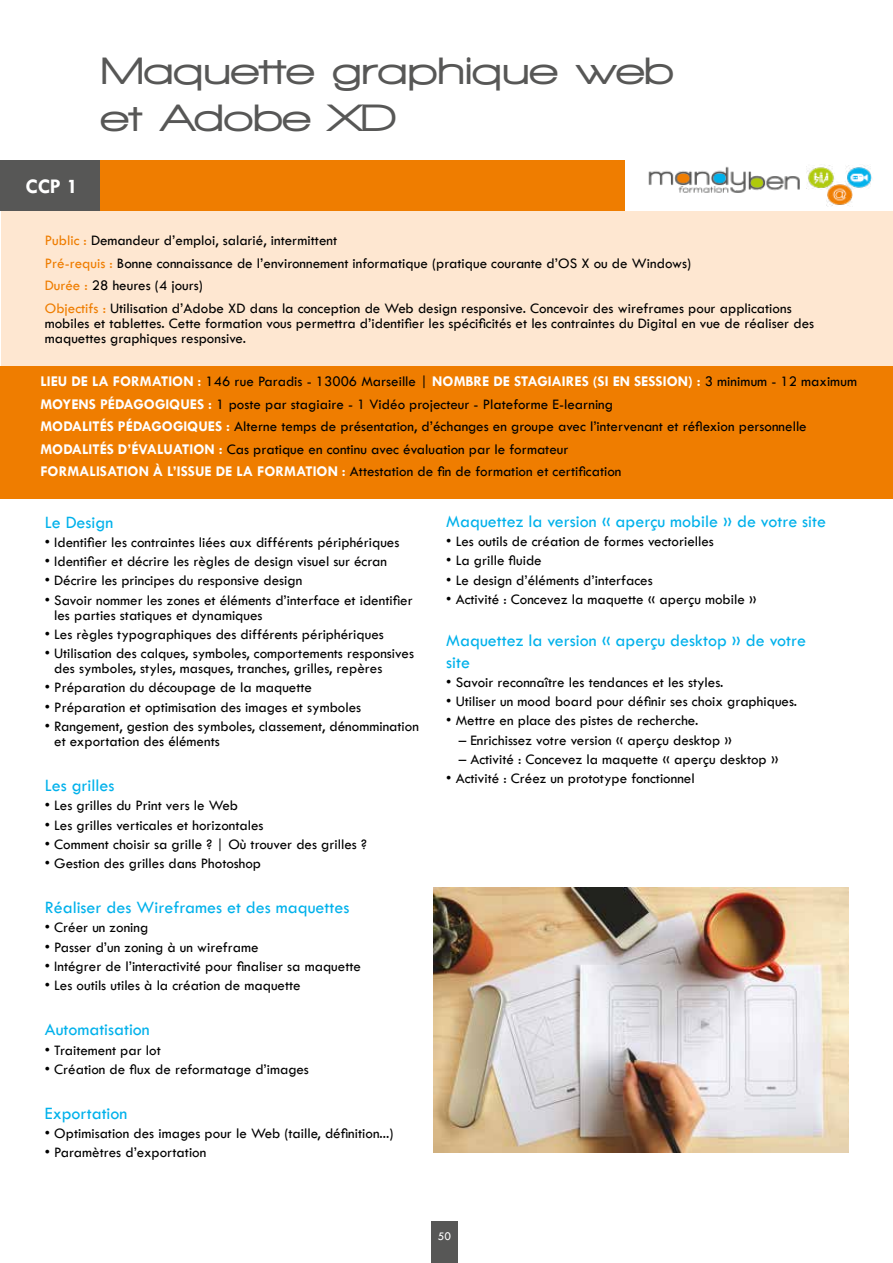
<style>
.page{position:relative;width:893px;height:1263px;background:#fff}
.page>*{position:absolute;margin:0;border:0;box-sizing:border-box;transform-origin:0 0}
.t1{font:900 39px/46.5px "Walkway Expand";color:#575756}
.t2{font:700 21px "Tw Cen";color:#fff}
.t3{font:18px/21.6px "Tw Cen";color:#00b1eb}
.t4{font:15px/22.5px "Tw Cen";color:#000}
.t5{font:12px "Tw Cen";color:#fff}
.s1{color:#ef7d00}
.s2{font-weight:700;color:#fff}
</style>
<div class="page">
<div style="left:431px;top:1222px;width:26px;height:41px;background:#575756"></div>
<div style="left:0;top:366px;width:893px;height:132px;background:#ef7d00"></div>
<img style="left:648px;top:166px;width:152px;height:27px">
<img style="left:845px;top:165px;width:27px;height:23px">
<img style="left:807px;top:165px;width:27px;height:24px">
<img style="left:827px;top:182px;width:27px;height:25px">
<div style="left:99px;top:160px;width:526px;height:51px;background:#ef7d00"></div>
<div style="left:0;top:160px;width:99px;height:51px;background:#575756"></div>
<div style="left:1px;top:211px;width:892px;height:155px;background:#fee7d1"></div>
<img style="left:433px;top:887px;width:416px;height:265px">
<h2 class="t2" style="left:25px;top:173px;width:54px">CCP 1</h2>
<h1 class="t1" style="left:101px;top:47px;width:574px">Maquette graphique web et Adobe XD</h1>
<p class="t4" style="left:45px;top:229px;width:748px"><span class="s1">Public :</span> Demandeur d’emploi, salarié, intermittent<br><span class="s1">Pré-requis :</span> Bonne connaissance de l’environnement informatique (pratique courante d’OS X ou de Windows)<br><span class="s1">Durée :</span> 28 heures (4 jours)<br><span class="s1">Objectifs :</span> Utilisation d’Adobe XD dans la conception de Web design responsive. Concevoir des wireframes pour applications</p>
<p class="t4" style="left:45px;top:315px;width:771px;line-height:15px">mobiles et tablettes. Cette formation vous permettra d’identifier les spécificités et les contraintes du Digital en vue de réaliser des maquettes graphiques responsive.</p>
<p class="t4" style="left:40px;top:370px;width:818px"><span class="s2">LIEU DE LA FORMATION :</span> 146 rue Paradis - 13006 Marseille | <span class="s2">NOMBRE DE STAGIAIRES (SI EN SESSION) :</span> 3 minimum - 12 maximum <span class="s2">MOYENS PÉDAGOGIQUES :</span> 1 poste par stagiaire - 1 Vidéo projecteur - Plateforme E-learning<br><span class="s2">MODALITÉS PÉDAGOGIQUES :</span> Alterne temps de présentation, d’échanges en groupe avec l’intervenant et réflexion personnelle <span class="s2">MODALITÉS D’ÉVALUATION :</span> Cas pratique en continu avec évaluation par le formateur<br><span class="s2">FORMALISATION À L’ISSUE DE LA FORMATION :</span> Attestation de fin de formation et certification</p>
<p class="t3" style="left:45px;top:511px;width:70px">Le Design</p>
<p class="t4" style="left:45px;top:531px;width:356px">• Identifier les contraintes liées aux différents périphériques</p>
<p class="t4" style="left:45px;top:550px;width:344px">• Identifier et décrire les règles de design visuel sur écran</p>
<p class="t4" style="left:45px;top:569px;width:259px">• Décrire les principes du responsive design</p>
<p class="t4" style="left:54px;top:592px;width:360px;line-height:15px;text-indent:-9px">• Savoir nommer les zones et éléments d’interface et identifier les parties statiques et dynamiques</p>
<p class="t4" style="left:45px;top:623px;width:341px">• Les règles typographiques des différents périphériques</p>
<p class="t4" style="left:54px;top:646px;width:361px;line-height:15px;text-indent:-9px">• Utilisation des calques, symboles, comportements responsives des symboles, styles, masques, tranches, grilles, repères</p>
<p class="t4" style="left:45px;top:676px;width:269px">• Préparation du découpage de la maquette</p>
<p class="t4" style="left:45px;top:696px;width:318px">• Préparation et optimisation des images et symboles</p>
<p class="t4" style="left:54px;top:719px;width:366px;line-height:15px;text-indent:-9px">• Rangement, gestion des symboles, classement, dénommination et exportation des éléments</p>
<p class="t3" style="left:45px;top:774px;width:71px">Les grilles</p>
<p class="t4" style="left:45px;top:794px;width:195px">• Les grilles du Print vers le Web</p>
<p class="t4" style="left:45px;top:813px;width:220px">• Les grilles verticales et horizontales</p>
<p class="t4" style="left:45px;top:833px;width:323px">• Comment choisir sa grille ? | Où trouver des grilles ?</p>
<p class="t4" style="left:45px;top:852px;width:218px">• Gestion des grilles dans Photoshop</p>
<p class="t3" style="left:45px;top:897px;width:306px">Réaliser des Wireframes et des maquettes</p>
<p class="t4" style="left:45px;top:916px;width:105px">• Créer un zoning</p>
<p class="t4" style="left:45px;top:936px;width:215px">• Passer d’un zoning à un wireframe</p>
<p class="t4" style="left:45px;top:955px;width:318px">• Intégrer de l’interactivité pour finaliser sa maquette</p>
<p class="t4" style="left:45px;top:974px;width:257px">• Les outils utiles à la création de maquette</p>
<p class="t3" style="left:45px;top:1019px;width:107px">Automatisation</p>
<p class="t4" style="left:45px;top:1038px;width:118px">• Traitement par lot</p>
<p class="t4" style="left:45px;top:1058px;width:266px">• Création de flux de reformatage d’images</p>
<p class="t3" style="left:45px;top:1102px;width:84px">Exportation</p>
<p class="t4" style="left:45px;top:1122px;width:350px">• Optimisation des images pour le Web (taille, définition...)</p>
<p class="t4" style="left:45px;top:1141px;width:163px">• Paramètres d’exportation</p>
<p class="t3" style="left:446px;top:510px;width:381px">Maquettez la version « aperçu mobile » de votre site</p>
<p class="t4" style="left:446px;top:530px;width:269px">• Les outils de création de formes vectorielles</p>
<p class="t4" style="left:446px;top:549px;width:97px">• La grille fluide</p>
<p class="t4" style="left:446px;top:569px;width:208px">• Le design d’éléments d’interfaces</p>
<p class="t4" style="left:446px;top:588px;width:312px">• Activité : Concevez la maquette « aperçu mobile »</p>
<p class="t3" style="left:446px;top:629px;width:361px">Maquettez la version « aperçu desktop » de votre site</p>
<p class="t4" style="left:446px;top:671px;width:279px">• Savoir reconnaître les tendances et les styles.</p>
<p class="t4" style="left:446px;top:690px;width:352px">• Utiliser un mood board pour définir ses choix graphiques.</p>
<p class="t4" style="left:446px;top:709px;width:254px">• Mettre en place des pistes de recherche.</p>
<p class="t4" style="left:459px;top:729px;width:275px">– Enrichissez votre version « aperçu desktop »</p>
<p class="t4" style="left:459px;top:748px;width:321px">– Activité : Concevez la maquette « aperçu desktop »</p>
<p class="t4" style="left:446px;top:767px;width:250px">• Activité : Créez un prototype fonctionnel</p>
<p class="t5" style="left:438px;top:1229px;width:15px">50</p>
</div>
